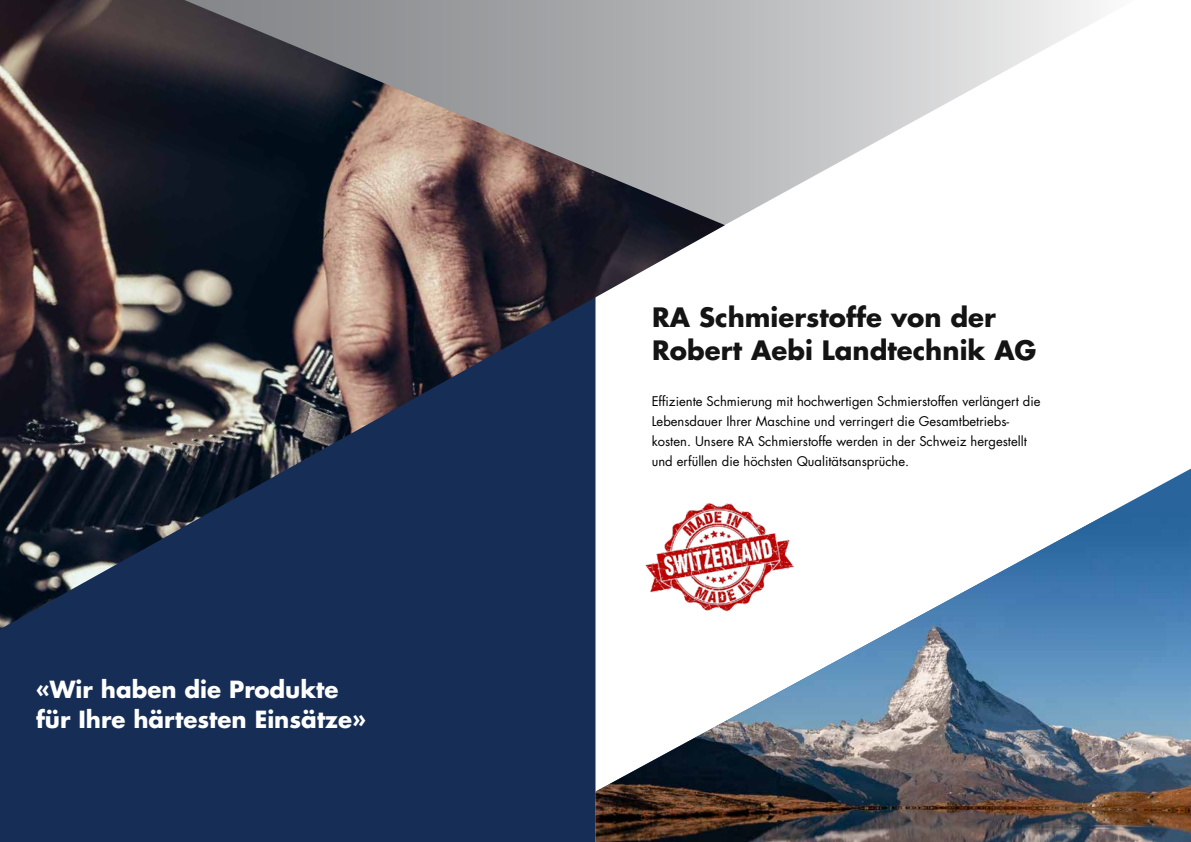
<style>
.page{position:relative;width:1191px;height:842px;background:#fff}
.page>*{position:absolute;margin:0;border:0;box-sizing:border-box;transform-origin:0 0}
.t1{font:700 26px/33px "Futura";color:#141414}
.t2{font:700 23px/30px "Futura";color:#fff}
.t3{font:13px/20px "Futura";color:#000}
</style>
<div class="page">
<svg style="left:725px;top:0;width:373px;height:225px"></svg>
<div style="left:0;top:629px;width:595px;height:213px;background:#162d56"></div>
<img style="left:0;top:0;width:725px;height:629px">
<svg style="left:595px;top:469px;width:596px;height:44px"></svg>
<img style="left:595px;top:513px;width:596px;height:329px">
<h2 class="t2" style="left:36px;top:674px;width:331px">«Wir haben die Produkte für Ihre härtesten Einsätze»</h2>
<h1 class="t1" style="left:652px;top:301px;width:386px">RA Schmierstoffe von der<br>Robert Aebi Landtechnik AG</h1>
<p class="t3" style="left:651px;top:391px;width:390px">Effiziente Schmierung mit hochwertigen Schmierstoffen verlängert die Lebensdauer Ihrer Maschine und verringert die Gesamtbetriebs&shy;kosten. Unsere RA Schmierstoffe werden in der Schweiz hergestellt und erfüllen die höchsten Qualitätsansprüche.</p>
</div>
